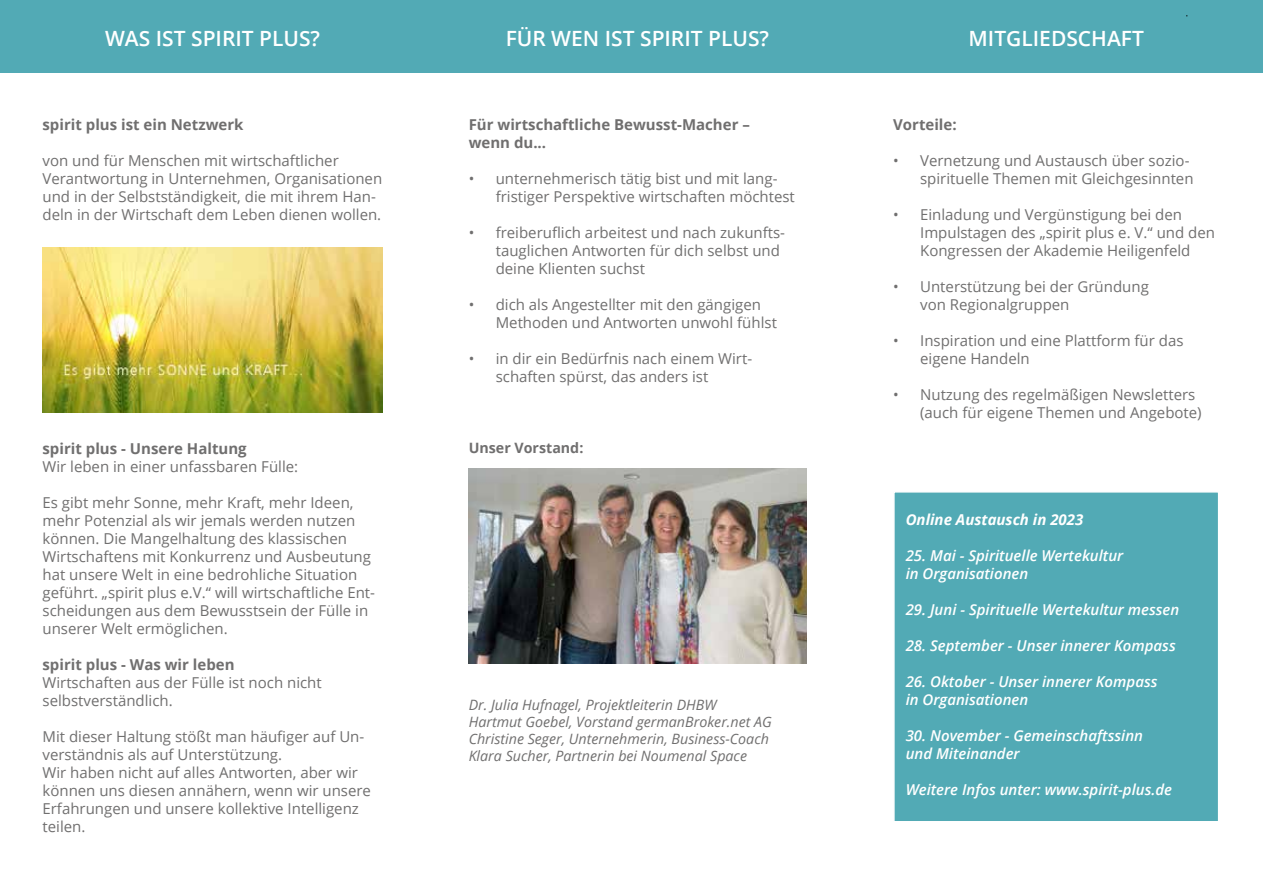
<style>
.page{position:relative;width:1263px;height:893px;background:#fff}
.page>*{position:absolute;margin:0;border:0;box-sizing:border-box;transform-origin:0 0}
.t1{font:600 21px "Open Sans";color:#fff}
.t2{font:15px/18px "Open Sans";color:#706f6f}
.t3{font:italic 600 15px/18px "Open Sans";color:#fff}
.t4{font:700 15px/18px "Open Sans";color:#706f6f}
.t5{font:italic 700 15px "Open Sans";color:#fff}
.t6{font:italic 14.25px/17.1px "Open Sans";color:#706f6f}
.t7{font:700 14.25px "Open Sans";color:#706f6f}
</style>
<div class="page">
<div style="left:0;top:0;width:1263px;height:72px;background:#52aab5"></div>
<img style="left:469px;top:468px;width:338px;height:195px">
<div style="left:893px;top:491px;width:326px;height:331px;background:#52aab5;border:2px solid #fff"></div>
<img style="left:43px;top:248px;width:340px;height:165px">
<h1 class="t1" style="left:105px;top:24px;width:217px">WAS IST SPIRIT PLUS?</h1>
<h1 class="t1" style="left:506px;top:24px;width:265px">FÜR WEN IST SPIRIT PLUS?</h1>
<h1 class="t1" style="left:968px;top:24px;width:177px">MITGLIEDSCHAFT</h1>
<p class="t4" style="left:43px;top:115px;width:202px">spirit plus ist ein Netzwerk</p>
<p class="t2" style="left:43px;top:151px;width:341px">von und für Menschen mit wirtschaftlicher Verantwortung in Unternehmen, Organisationen und in der Selbstständigkeit, die mit ihrem Han&shy;deln in der Wirtschaft dem Leben dienen wollen.</p>
<p class="t4" style="left:43px;top:439px;width:206px">spirit plus - Unsere Haltung</p>
<p class="t2" style="left:43px;top:457px;width:257px">Wir leben in einer unfassbaren Fülle:</p>
<p class="t2" style="left:43px;top:493px;width:334px">Es gibt mehr Sonne, mehr Kraft, mehr Ideen, mehr Potenzial als wir jemals werden nutzen können. Die Mangelhaltung des klassischen Wirtschaftens mit Konkurrenz und Ausbeutung hat unsere Welt in eine bedrohliche Situation geführt. „spirit plus e.V.“ will wirtschaftliche Ent&shy;scheidungen aus dem Bewusstsein der Fülle in unserer Welt ermöglichen.</p>
<p class="t4" style="left:43px;top:655px;width:194px">spirit plus - Was wir leben</p>
<p class="t2" style="left:43px;top:673px;width:281px">Wirtschaften aus der Fülle ist noch nicht selbstverständlich.</p>
<p class="t2" style="left:43px;top:727px;width:330px">Mit dieser Haltung stößt man häufiger auf Un&shy;verständnis als auf Unterstützung.<br>Wir haben nicht auf alles Antworten, aber wir können uns diesen annähern, wenn wir unsere Erfahrungen und unsere kollektive Intelligenz teilen.</p>
<p class="t4" style="left:469px;top:115px;width:283px">Für wirtschaftliche Bewusst-Macher – wenn du...</p>
<p class="t2" style="left:496px;top:169px;width:301px;text-indent:-27px">• unternehmerisch tätig bist und mit lang&shy;fristiger Perspektive wirtschaften möchtest</p>
<p class="t2" style="left:496px;top:223px;width:291px;text-indent:-27px">• freiberuflich arbeitest und nach zukunfts&shy;tauglichen Antworten für dich selbst und deine Klienten suchst</p>
<p class="t2" style="left:496px;top:295px;width:283px;text-indent:-27px">• dich als Angestellter mit den gängigen<br>Methoden und Antworten unwohl fühlst</p>
<p class="t2" style="left:496px;top:349px;width:258px;text-indent:-27px">• in dir ein Bedürfnis nach einem Wirt&shy;schaften spürst, das anders ist</p>
<p class="t7" style="left:469px;top:438px;width:116px">Unser Vorstand:</p>
<p class="t6" style="left:469px;top:696px;width:304px">Dr. Julia Hufnagel, Projektleiterin DHBW Hartmut Goebel, Vorstand germanBroker.net AG Christine Seger, Unternehmerin, Business-Coach Klara Sucher, Partnerin bei Noumenal Space</p>
<p class="t4" style="left:893px;top:115px;width:65px">Vorteile:</p>
<p class="t2" style="left:893px;top:151px;width:302px;text-align:right">• Vernetzung und Austausch über sozio&shy;spirituelle Themen mit Gleichgesinnten</p>
<p class="t2" style="left:920px;top:205px;width:296px;text-indent:-27px">• Einladung und Vergünstigung bei den<br>Impulstagen des „spirit plus e. V.“ und den<br>Kongressen der Akademie Heiligenfeld</p>
<p class="t2" style="left:920px;top:277px;width:230px;text-indent:-27px">• Unterstützung bei der Gründung von Regionalgruppen</p>
<p class="t2" style="left:920px;top:331px;width:265px;text-indent:-27px">• Inspiration und eine Plattform für das eigene Handeln</p>
<p class="t2" style="left:920px;top:385px;width:283px;text-indent:-27px">• Nutzung des regelmäßigen Newsletters (auch für eigene Themen und Angebote)</p>
<p class="t5" style="left:906px;top:509px;width:179px">Online Austausch in 2023</p>
<p class="t3" style="left:906px;top:546px;width:219px">25. Mai - Spirituelle Wertekultur in Organisationen</p>
<p class="t3" style="left:906px;top:600px;width:275px">29. Juni - Spirituelle Wertekultur messen</p>
<p class="t3" style="left:906px;top:636px;width:272px">28. September - Unser innerer Kompass</p>
<p class="t3" style="left:906px;top:672px;width:253px">26. Oktober - Unser innerer Kompass in Organisationen</p>
<p class="t3" style="left:906px;top:726px;width:239px">30. November - Gemeinschaftssinn und Miteinander</p>
<p class="t3" style="left:906px;top:780px;width:268px">Weitere Infos unter: www.spirit-plus.de</p>
</div>
